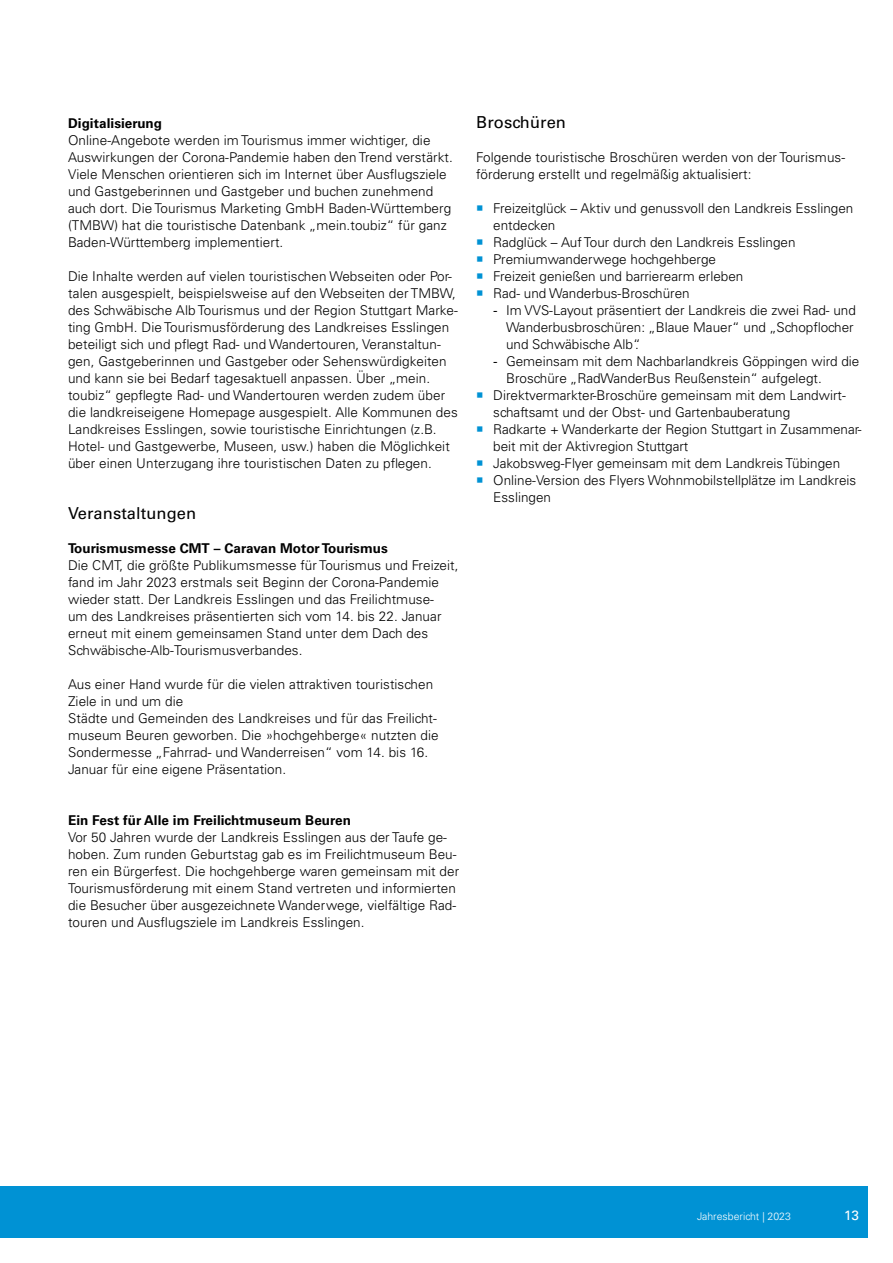
<style>
.page{position:relative;width:893px;height:1263px;background:#fff}
.page>*{position:absolute;margin:0;border:0;box-sizing:border-box;transform-origin:0 0}
.t1{font:16.5px "Univers LT Std";letter-spacing:.005em;color:#000}
.t2{font:300 13.5px/17px "Univers LT Std";letter-spacing:.005em;color:#000}
.t3{font:700 13.5px "Univers LT Std";letter-spacing:.005em;color:#000}
.t4{font:13.5px "Univers LT Std";color:#fff}
.t5{font:300 10.5px "Univers LT Std";color:#fff}
.s1{font-weight:400}
</style>
<div class="page">
<div style="left:0;top:1186px;width:867px;height:51px;background:#0092d4"></div>
<h3 class="t3" style="left:68px;top:115px;width:96px">Digitalisierung</h3>
<p class="t2" style="left:68px;top:131px;width:386px">Online-Angebote werden im Tourismus immer wichtiger, die Auswirkungen der Corona-Pandemie haben den Trend verstärkt.<br>Viele Menschen orientieren sich im Internet über Ausflugsziele und Gastgeberinnen und Gastgeber und buchen zunehmend auch dort. Die Tourismus Marketing GmbH Baden-Württemberg (TMBW) hat die touristische Datenbank „mein.toubiz“ für ganz Baden-Württemberg implementiert.</p>
<p class="t2" style="left:68px;top:267px;width:391px">Die Inhalte werden auf vielen touristischen Webseiten oder Por&shy;talen ausgespielt, beispielsweise auf den Webseiten der TMBW, des Schwäbische Alb Tourismus und der Region Stuttgart Marke&shy;ting GmbH. Die Tourismusförderung des Landkreises Esslingen beteiligt sich und pflegt Rad- und Wandertouren, Veranstaltun&shy;gen, Gastgeberinnen und Gastgeber oder Sehenswürdigkeiten und kann sie bei Bedarf tagesaktuell anpassen. Über „mein. toubiz“ gepflegte Rad- und Wandertouren werden zudem über die landkreiseigene Homepage ausgespielt. Alle Kommunen des Landkreises Esslingen, sowie touristische Einrichtungen (z.B.<br>Hotel- und Gastgewerbe, Museen, usw.) haben die Möglichkeit über einen Unterzugang ihre touristischen Daten zu pflegen.</p>
<h2 class="t1" style="left:68px;top:503px;width:130px">Veranstaltungen</h2>
<h3 class="t3" style="left:68px;top:540px;width:321px">Tourismusmesse CMT – Caravan Motor Tourismus</h3>
<p class="t2" style="left:68px;top:557px;width:392px">Die CMT, die größte Publikumsmesse für Tourismus und Freizeit, fand im Jahr 2023 erstmals seit Beginn der Corona-Pandemie wieder statt. Der Landkreis Esslingen und das Freilichtmuse-<br>um des Landkreises präsentierten sich vom 14. bis 22. Januar erneut mit einem gemeinsamen Stand unter dem Dach des Schwäbische-Alb-Tourismusverbandes.</p>
<p class="t2" style="left:68px;top:676px;width:367px">Aus einer Hand wurde für die vielen attraktiven touristischen<br>Ziele in und um die</p>
<p class="t2" style="left:68px;top:710px;width:372px">Städte und Gemeinden des Landkreises und für das Freilicht&shy;museum Beuren geworben. Die »hochgehberge« nutzten die Sondermesse „Fahrrad- und Wanderreisen“ vom 14. bis 16.<br>Januar für eine eigene Präsentation.</p>
<h3 class="t3" style="left:68px;top:812px;width:284px">Ein Fest für Alle im Freilichtmuseum Beuren</h3>
<p class="t2" style="left:68px;top:829px;width:393px">Vor 50 Jahren wurde der Landkreis Esslingen aus der Taufe ge&shy;hoben. Zum runden Geburtstag gab es im Freilichtmuseum Beu&shy;ren ein Bürgerfest. Die hochgehberge waren gemeinsam mit der Tourismusförderung mit einem Stand vertreten und informierten die Besucher über ausgezeichnete Wanderwege, vielfältige Rad&shy;touren und Ausflugsziele im Landkreis Esslingen.</p>
<h2 class="t1" style="left:476px;top:112px;width:91px">Broschüren</h2>
<p class="t2" style="left:476px;top:148px;width:370px">Folgende touristische Broschüren werden von der Tourismus&shy;förderung erstellt und regelmäßig aktualisiert:</p>
<p class="t2" style="left:493px;top:199px;width:362px">Freizeitglück – Aktiv und genussvoll den Landkreis Esslingen entdecken</p>
<p class="t2" style="left:493px;top:233px;width:304px">Radglück – Auf Tour durch den Landkreis Esslingen</p>
<p class="t2" style="left:493px;top:250px;width:224px">Premiumwanderwege hochgehberge</p>
<p class="t2" style="left:493px;top:267px;width:252px">Freizeit genießen und barrierearm erleben</p>
<p class="t2" style="left:493px;top:284px;width:198px">Rad- und Wanderbus-Broschüren</p>
<p class="t2" style="left:506px;top:301px;width:351px;text-indent:-13px"><span class="s1">-</span> Im VVS-Layout präsentiert der Landkreis die zwei Rad- und<br>Wanderbusbroschüren: „Blaue Mauer“ und „Schopflocher und Schwäbische Alb“.</p>
<p class="t2" style="left:506px;top:352px;width:355px;text-indent:-13px"><span class="s1">-</span> Gemeinsam mit dem Nachbarlandkreis Göppingen wird die<br>Broschüre „RadWanderBus Reußenstein“ aufgelegt.</p>
<p class="t2" style="left:493px;top:386px;width:354px">Direktvermarkter-Broschüre gemeinsam mit dem Landwirt&shy;schaftsamt und der Obst- und Gartenbauberatung</p>
<p class="t2" style="left:493px;top:420px;width:370px">Radkarte + Wanderkarte der Region Stuttgart in Zusammenar&shy;beit mit der Aktivregion Stuttgart</p>
<p class="t2" style="left:493px;top:454px;width:348px">Jakobsweg-Flyer gemeinsam mit dem Landkreis Tübingen</p>
<p class="t2" style="left:493px;top:471px;width:364px">Online-Version des Flyers Wohnmobilstellplätze im Landkreis<br>Esslingen</p>
<p class="t5" style="left:697px;top:1210px;width:95px">Jahresbericht | 2023</p>
<p class="t4" style="left:844px;top:1208px;width:16px">13</p>
</div>
